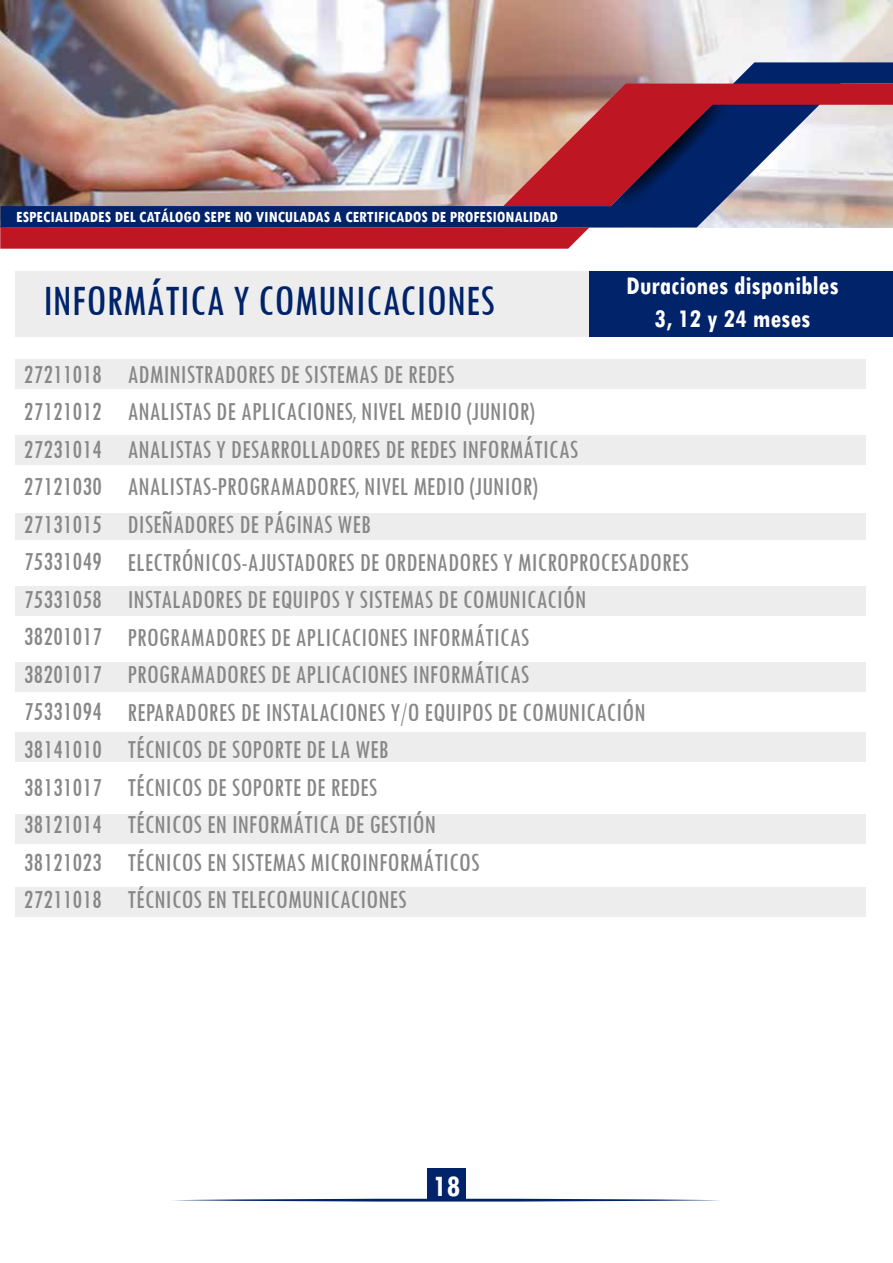
<style>
.page{position:relative;width:893px;height:1263px;background:#fff}
.page>*{position:absolute;margin:0;border:0;box-sizing:border-box;transform-origin:0 0}
.t1{font:condensed 45px "Tw Cen";color:#002369}
.t2{font:700 condensed 31.5px "Tw Cen";color:#fff}
.t3{font:condensed 27px/37.5px "Tw Cen";color:#878787;text-align:justify}
.t4{font:700 condensed 27px/32.4px "Tw Cen";color:#fff;text-align:center}
.t5{font:700 condensed 16.5px "Tw Cen";color:#fff}
</style>
<div class="page">
<div style="left:15px;top:436px;width:850px;height:29px;background:#ededed"></div>
<div style="left:15px;top:360px;width:850px;height:29px;background:#ededed"></div>
<div style="left:15px;top:513px;width:850px;height:27px;background:#ededed"></div>
<div style="left:15px;top:586px;width:850px;height:29px;background:#ededed"></div>
<div style="left:15px;top:662px;width:850px;height:29px;background:#ededed"></div>
<div style="left:15px;top:732px;width:850px;height:29px;background:#ededed"></div>
<div style="left:15px;top:814px;width:850px;height:29px;background:#ededed"></div>
<div style="left:15px;top:887px;width:850px;height:29px;background:#ededed"></div>
<div style="left:15px;top:272px;width:574px;height:65px;background:#ededed"></div>
<img style="left:0;top:0;width:893px;height:228px">
<svg style="left:0;top:227px;width:589px;height:22px;background:#bd1f2b"></svg>
<img style="left:1px;top:62px;width:892px;height:165px">
<svg style="left:616px;top:206px;width:119px;height:7px"></svg>
<svg style="left:503px;top:84px;width:390px;height:122px;background:#9b606f"></svg>
<div style="left:589px;top:272px;width:304px;height:65px;background:#002369"></div>
<svg style="left:173px;top:1198px;width:547px;height:4px"></svg>
<div style="left:427px;top:1168px;width:39px;height:32px;background:#002369"></div>
<p class="t5" style="left:16px;top:207px;width:543px">ESPECIALIDADES DEL CATÁLOGO SEPE NO VINCULADAS A CERTIFICADOS DE PROFESIONALIDAD</p>
<h1 class="t1" style="left:43px;top:274px;width:454px">INFORMÁTICA Y COMUNICACIONES</h1>
<p class="t4" style="left:626px;top:269px;width:214px">Duraciones disponibles<br>3, 12 y 24 meses</p>
<p class="t3" style="left:24px;top:355px;width:79px">27211018<br>27121012<br>27231014<br>27121030<br>27131015<br>75331049<br>75331058<br>38201017<br>38201017<br>75331094<br>38141010<br>38131017<br>38121014<br>38121023<br>27211018</p>
<p class="t3" style="left:127px;top:355px;width:563px;text-align:left">ADMINISTRADORES DE SISTEMAS DE REDES<br>ANALISTAS DE APLICACIONES, NIVEL MEDIO (JUNIOR)<br>ANALISTAS Y DESARROLLADORES DE REDES INFORMÁTICAS ANALISTAS-PROGRAMADORES, NIVEL MEDIO (JUNIOR)<br>DISEÑADORES DE PÁGINAS WEB<br>ELECTRÓNICOS-AJUSTADORES DE ORDENADORES Y MICROPROCESADORES INSTALADORES DE EQUIPOS Y SISTEMAS DE COMUNICACIÓN PROGRAMADORES DE APLICACIONES INFORMÁTICAS<br>PROGRAMADORES DE APLICACIONES INFORMÁTICAS<br>REPARADORES DE INSTALACIONES Y/O EQUIPOS DE COMUNICACIÓN TÉCNICOS DE SOPORTE DE LA WEB<br>TÉCNICOS DE SOPORTE DE REDES<br>TÉCNICOS EN INFORMÁTICA DE GESTIÓN<br>TÉCNICOS EN SISTEMAS MICROINFORMÁTICOS<br>TÉCNICOS EN TELECOMUNICACIONES</p>
<p class="t2" style="left:433px;top:1167px;width:29px">18</p>
</div>
